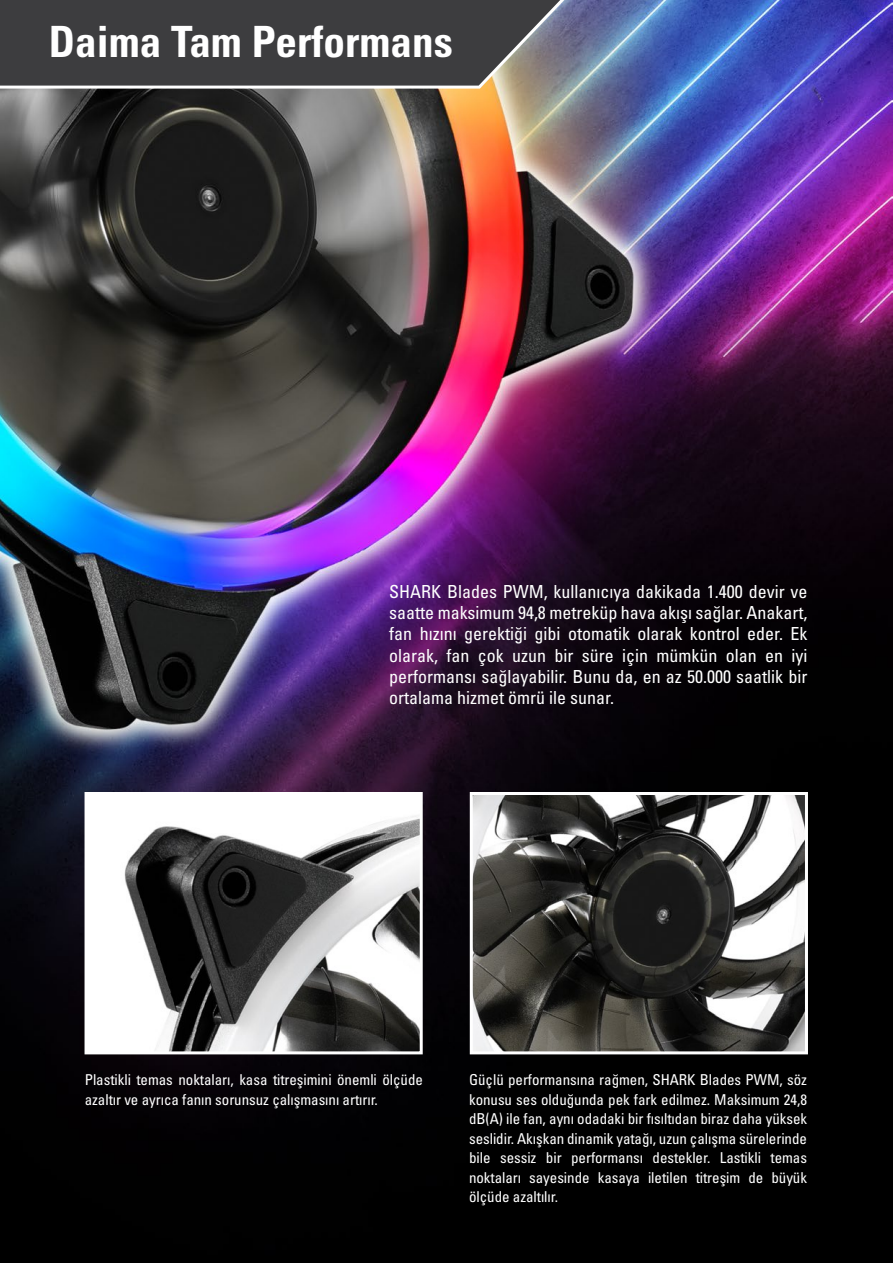
<style>
.page{position:relative;width:893px;height:1263px;background:#fff}
.page>*{position:absolute;margin:0;border:0;box-sizing:border-box;transform-origin:0 0}
.t1{font:43.05px "Univers LTCYR 67 Bold Cond";color:#fff}
.t2{font:condensed 18px/21px "Univers LTCYR 57";color:#fff;text-align:justify}
.t3{font:condensed 15px/19.5px "Univers LTCYR 57";letter-spacing:-.005em;color:#fff;text-align:justify}
</style>
<div class="page">
<img style="left:0;top:0;width:892px;height:1263px">
<svg style="left:0;top:0;width:564px;height:89px;background:#49494a"></svg>
<img style="left:89px;top:796px;width:330px;height:254px">
<img style="left:474px;top:796px;width:330px;height:254px">
<div style="left:85px;top:792px;width:338px;height:262px;border:3px solid #fff"></div>
<div style="left:470px;top:792px;width:338px;height:262px;border:3px solid #fff"></div>
<h1 class="t1" style="left:49px;top:15px;width:405px">Daima Tam Performans</h1>
<p class="t2" style="left:389px;top:581px;width:420px">SHARK Blades PWM, kullanıcıya dakikada 1.400 devir ve saatte maksimum 94,8 metreküp hava akışı sağlar. Anakart, fan hızını gerektiği gibi otomatik olarak kontrol eder. Ek olarak, fan çok uzun bir süre için mümkün olan en iyi performansı sağlayabilir. Bunu da, en az 50.000 saatlik bir ortalama hizmet ömrü ile sunar.</p>
<p class="t3" style="left:85px;top:1070px;width:340px">Plastikli temas noktaları, kasa titreşimini önemli ölçüde azaltır ve ayrıca fanın sorunsuz çalışmasını artırır.</p>
<p class="t3" style="left:469px;top:1070px;width:340px">Güçlü performansına rağmen, SHARK Blades PWM, söz konusu ses olduğunda pek fark edilmez. Maksimum 24,8 dB(A) ile fan, aynı odadaki bir fısıltıdan biraz daha yüksek seslidir. Akışkan dinamik yatağı, uzun çalışma sürelerinde bile sessiz bir performansı destekler. Lastikli temas noktaları sayesinde kasaya iletilen titreşim de büyük ölçüde azaltılır.</p>
</div>
